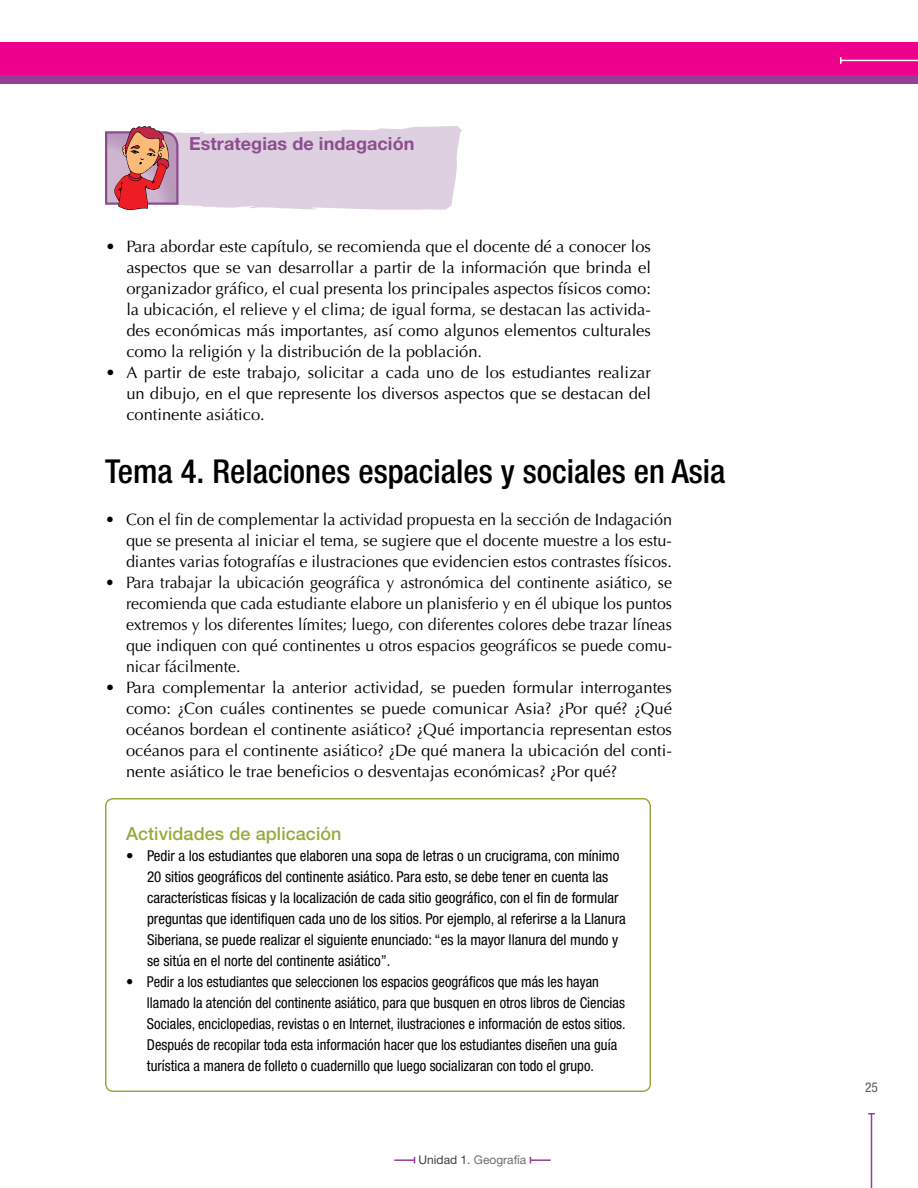
<style>
.page{position:relative;width:918px;height:1188px;background:#fff}
.page>*{position:absolute;margin:0;border:0;box-sizing:border-box;transform-origin:0 0}
.t1{font:500 condensed 33px "Helvetica Neue LT Std";color:#000}
.t2{font:700 18px "Helvetica Neue LT Std";letter-spacing:.005em;color:#8c4d8f}
.t3{font:500 18px "Helvetica Neue LT Std";letter-spacing:.005em;color:#98aa3e}
.t4{font:16.5px/21px "Optima LT Std";color:#000;text-align:justify}
.t5{font:16.5px/21px "Optima LT Std";color:#000;text-align:justify;scale:.96 1}
.t6{font:condensed 15px/21px "Helvetica Neue LT Std";color:#000}
.t7{font:condensed 13.5px "Helvetica Neue LT Std";color:#58595b}
.t8{font:12px "Helvetica Neue LT Std";color:#6d6e71}
.s1{color:#414042}
</style>
<div class="page">
<hr style="left:871px;top:1114px;width:1px;height:74px;background:#973d97">
<hr style="left:394px;top:1159px;width:21px;height:2px;background:#973d97">
<hr style="left:530px;top:1159px;width:21px;height:2px;background:#973d97">
<div style="left:0;top:72px;width:918px;height:12px;background:#973d97"></div>
<div style="left:0;top:42px;width:918px;height:33px;background:#ec008c"></div>
<hr style="left:841px;top:60px;width:77px;height:1px;background:#fff">
<svg style="left:840px;top:57px;width:2px;height:7px"></svg>
<svg style="left:105px;top:126px;width:357px;height:84px;background:#dac1cf"></svg>
<div style="left:105px;top:798px;width:546px;height:294px;border:2px solid #98aa3e;border-radius:8px"></div>
<p class="t2" style="left:189px;top:133px;width:227px">Estrategias de indagación</p>
<p class="t4" style="left:126px;top:236px;width:526px;text-indent:-21px">• Para abordar este capítulo, se recomienda que el docente dé a conocer los aspectos que se van desarrollar a partir de la información que brinda el organizador gráfico, el cual presenta los principales aspectos físicos como: la ubicación, el relieve y el clima; de igual forma, se destacan las activida&shy;des económicas más importantes, así como algunos elementos culturales como la religión y la distribución de la población.</p>
<p class="t4" style="left:126px;top:362px;width:526px;text-indent:-21px">• A partir de este trabajo, solicitar a cada uno de los estudiantes realizar un dibujo, en el que represente los diversos aspectos que se destacan del continente asiático.</p>
<h1 class="t1" style="left:105px;top:452px;width:622px">Tema 4. Relaciones espaciales y sociales en Asia</h1>
<p class="t4" style="left:126px;top:509px;width:548px;text-indent:-21px">• Con el fin de complementar la actividad propuesta en la sección de Indagación que se presenta al iniciar el tema, se sugiere que el docente muestre a los estu&shy;diantes varias fotografías e ilustraciones que evidencien estos contrastes físicos.</p>
<p class="t5" style="left:126px;top:572px;width:570px;text-indent:-21px">• Para trabajar la ubicación geográfica y astronómica del continente asiático, se recomienda que cada estudiante elabore un planisferio y en él ubique los puntos extremos y los diferentes límites; luego, con diferentes colores debe trazar líneas que indiquen con qué continentes u otros espacios geográficos se puede comu&shy;nicar fácilmente.</p>
<p class="t4" style="left:126px;top:677px;width:548px;text-indent:-21px">• Para complementar la anterior actividad, se pueden formular interrogantes como: ¿con cuáles continentes se puede comunicar Asia? ¿Por qué? ¿Qué océanos bordean el continente asiático? ¿Qué importancia representan estos océanos para el continente asiático? ¿De qué manera la ubicación del conti&shy;nente asiático le trae beneficios o desventajas económicas? ¿Por qué?</p>
<p class="t3" style="left:126px;top:823px;width:217px">Actividades de aplicación</p>
<p class="t6" style="left:147px;top:845px;width:480px;text-indent:-21px">• Pedir a los estudiantes que elaboren una sopa de letras o un crucigrama, con mínimo 20 sitios geográficos del continente asiático. Para esto, se debe tener en cuenta las características físicas y la localización de cada sitio geográfico, con el fin de formular preguntas que identifiquen cada uno de los sitios. Por ejemplo, al referirse a la Llanura Siberiana, se puede realizar el siguiente enunciado: “es la mayor llanura del mundo y se sitúa en el norte del continente asiático”.</p>
<p class="t6" style="left:147px;top:971px;width:480px;text-indent:-21px">• Pedir a los estudiantes que seleccionen los espacios geográficos que más les hayan llamado la atención del continente asiático, para que busquen en otros libros de Ciencias Sociales, enciclopedias, revistas o en Internet, ilustraciones e información de estos sitios.<br>Después de recopilar toda esta información hacer que los estudiantes diseñen una guía turística a manera de folleto o cuadernillo que luego socializaran con todo el grupo.</p>
<p class="t8" style="left:419px;top:1152px;width:109px"><span class="s1">Unidad 1</span>. Geografía</p>
<p class="t7" style="left:865px;top:1079px;width:14px">25</p>
</div>
